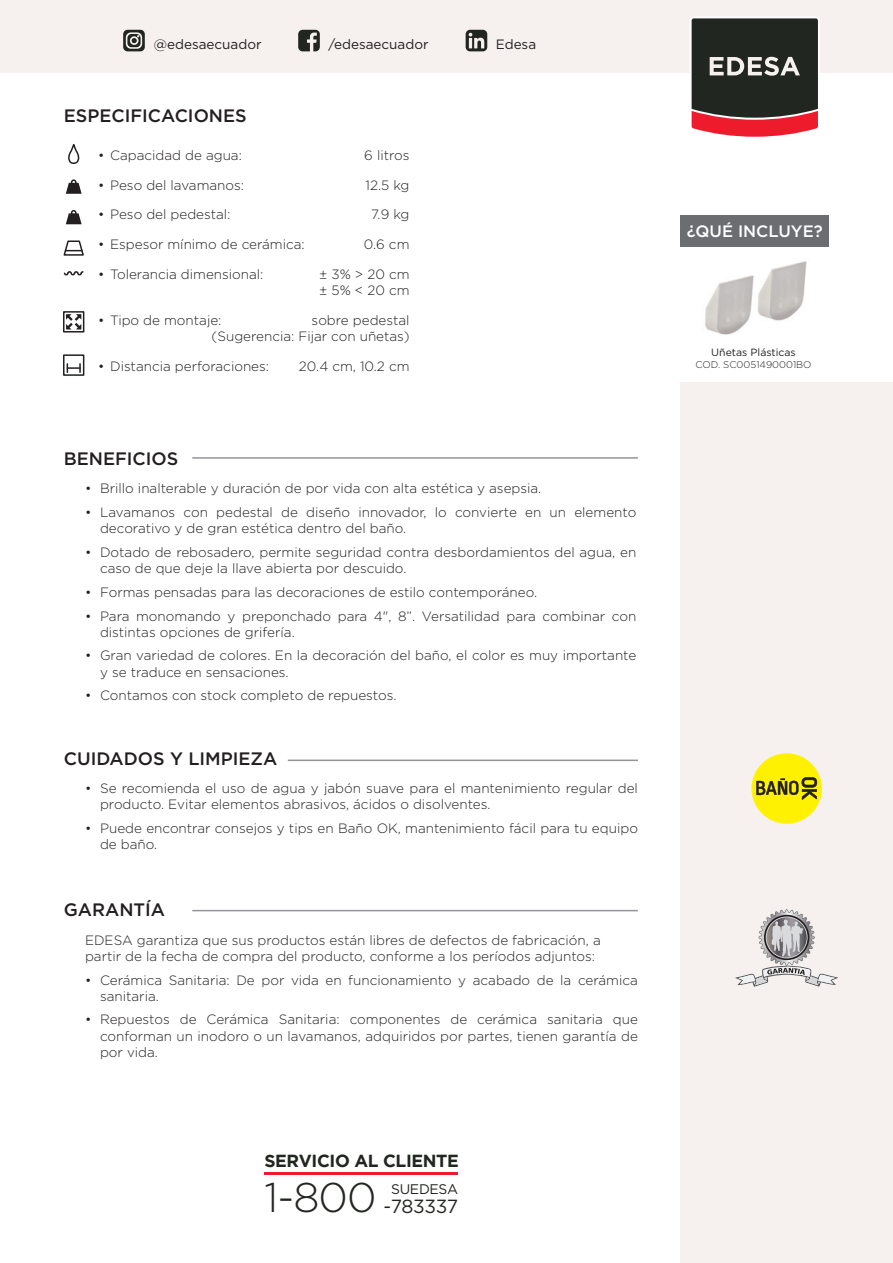
<style>
.page{position:relative;width:893px;height:1263px;background:#fff}
.page>*{position:absolute;margin:0;border:0;box-sizing:border-box;transform-origin:0 0}
.t1{font:19.05px "Gotham";letter-spacing:-.02em;color:#222620}
.t2{font:500 18px "Gotham";color:#231f20}
.t3{font:700 17.55px "Gotham";letter-spacing:-.02em;color:#222620}
.t4{font:500 16.5px "Gotham";color:#fff}
.t5{font:13.95px "Gotham";letter-spacing:-.02em;color:#222620}
.t6{font:300 13.5px/16.2px "Gotham";color:#231f20}
.t7{font:13.5px "Gotham";color:#231f20}
.t8{font:10.5px "Gotham";color:#231f20}
.t9{font:300 9.75px "Gotham";color:#231f20}
.s1{font-weight:300;font-size:41.4px}
</style>
<div class="page">
<div style="left:680px;top:383px;width:213px;height:880px;background:#f6f1ee"></div>
<img style="left:705px;top:261px;width:102px;height:74px">
<hr style="left:192px;top:457px;width:446px;height:2px;background:#939598">
<hr style="left:288px;top:759px;width:350px;height:2px;background:#939598">
<hr style="left:192px;top:910px;width:446px;height:1px;background:#939598">
<div style="left:751px;top:753px;width:71px;height:71px;background:#fff101;border-radius:50%"></div>
<svg style="left:756px;top:777px;width:61px;height:23px"></svg>
<svg style="left:735px;top:909px;width:103px;height:77px"></svg>
<div style="left:0;top:0;width:893px;height:72px;background:#f6f1ee"></div>
<svg style="left:123px;top:30px;width:22px;height:21px"></svg>
<svg style="left:298px;top:30px;width:22px;height:21px"></svg>
<svg style="left:466px;top:30px;width:21px;height:21px"></svg>
<div style="left:680px;top:215px;width:149px;height:32px;background:#6c6d70"></div>
<hr style="left:265px;top:1172px;width:193px;height:2px;background:#ee1b2d">
<svg style="left:687px;top:17px;width:135px;height:120px;background:#614846"></svg>
<svg style="left:68px;top:145px;width:12px;height:19px"></svg>
<svg style="left:66px;top:179px;width:16px;height:15px"></svg>
<svg style="left:66px;top:210px;width:16px;height:14px"></svg>
<svg style="left:63px;top:240px;width:21px;height:16px"></svg>
<svg style="left:63px;top:271px;width:21px;height:5px"></svg>
<div style="left:63px;top:311px;width:21px;height:21px;border:2px solid #231f20"></div>
<svg style="left:66px;top:314px;width:15px;height:15px"></svg>
<div style="left:63px;top:354px;width:21px;height:22px;border:2px solid #231f20"></div>
<svg style="left:67px;top:364px;width:14px;height:8px"></svg>
<p class="t7" style="left:154px;top:35px;width:109px">@edesaecuador</p>
<p class="t7" style="left:328px;top:35px;width:102px">/edesaecuador</p>
<p class="t7" style="left:496px;top:35px;width:42px">Edesa</p>
<h2 class="t2" style="left:64px;top:103px;width:184px">ESPECIFICACIONES</h2>
<p class="t6" style="left:98px;top:147px;width:145px">• Capacidad de agua:</p>
<p class="t6" style="left:364px;top:147px;width:47px">6 litros</p>
<p class="t6" style="left:98px;top:176px;width:147px">• Peso del lavamanos:</p>
<p class="t6" style="left:366px;top:176px;width:45px">12.5 kg</p>
<p class="t6" style="left:98px;top:206px;width:134px">• Peso del pedestal:</p>
<p class="t6" style="left:371px;top:206px;width:40px">7.9 kg</p>
<p class="t6" style="left:98px;top:236px;width:208px">• Espesor mínimo de cerámica:</p>
<p class="t6" style="left:364px;top:236px;width:47px">0.6 cm</p>
<p class="t6" style="left:98px;top:266px;width:167px">• Tolerancia dimensional:</p>
<p class="t6" style="left:319px;top:266px;width:92px">± 3% &gt; 20 cm ± 5% &lt; 20 cm</p>
<p class="t6" style="left:98px;top:311px;width:125px">• Tipo de montaje:</p>
<p class="t6" style="left:212px;top:311px;width:199px;text-align:right">sobre pedestal<br>(Sugerencia: Fijar con uñetas)</p>
<p class="t6" style="left:98px;top:357px;width:173px">• Distancia perforaciones:</p>
<p class="t6" style="left:299px;top:357px;width:112px">20.4 cm, 10.2 cm</p>
<h2 class="t2" style="left:64px;top:447px;width:116px">BENEFICIOS</h2>
<p class="t6" style="left:85px;top:480px;width:458px">• Brillo inalterable y duración de por vida con alta estética y asepsia.</p>
<p class="t6" style="left:100px;top:504px;width:538px;text-indent:-15px">• Lavamanos con pedestal de diseño innovador, lo convierte en un elemento decorativo y de gran estética dentro del baño.</p>
<p class="t6" style="left:100px;top:544px;width:538px;text-indent:-15px">• Dotado de rebosadero, permite seguridad contra desbordamientos del agua, en caso de que deje la llave abierta por descuido.</p>
<p class="t6" style="left:85px;top:584px;width:454px">• Formas pensadas para las decoraciones de estilo contemporáneo.</p>
<p class="t6" style="left:100px;top:607px;width:538px;text-indent:-15px">• Para monomando y preponchado para 4", 8”. Versatilidad para combinar con distintas opciones de grifería.</p>
<p class="t6" style="left:100px;top:647px;width:538px;text-indent:-15px">• Gran variedad de colores. En la decoración del baño, el color es muy importante y se traduce en sensaciones.</p>
<p class="t6" style="left:85px;top:687px;width:313px">• Contamos con stock completo de repuestos.</p>
<h2 class="t2" style="left:64px;top:747px;width:215px">CUIDADOS Y LIMPIEZA</h2>
<p class="t6" style="left:100px;top:780px;width:539px;text-indent:-15px">• Se recomienda el uso de agua y jabón suave para el mantenimiento regular del producto. Evitar elementos abrasivos, ácidos o disolventes.</p>
<p class="t6" style="left:100px;top:820px;width:539px;text-indent:-15px">• Puede encontrar consejos y tips en Baño OK, mantenimiento fácil para tu equipo de baño.</p>
<h2 class="t2" style="left:64px;top:898px;width:103px">GARANTÍA</h2>
<p class="t6" style="left:85px;top:931px;width:517px">EDESA garantiza que sus productos están libres de defectos de fabricación, a partir de la fecha de compra del producto, conforme a los períodos adjuntos:</p>
<p class="t6" style="left:100px;top:971px;width:539px;text-indent:-15px">• Cerámica Sanitaria: De por vida en funcionamiento y acabado de la cerámica sanitaria.</p>
<p class="t6" style="left:100px;top:1011px;width:539px;text-align:justify;text-indent:-15px">• Repuestos de Cerámica Sanitaria: componentes de cerámica sanitaria que conforman un inodoro o un lavamanos, adquiridos por partes, tienen garantía de por vida.</p>
<p class="t3" style="left:264px;top:1151px;width:196px">SERVICIO AL CLIENTE</p>
<h1 class="t1" style="left:264px;top:1194px;width:195px"><span class="s1">1-800</span> -783337</h1>
<p class="t5" style="left:391px;top:1180px;width:69px">SUEDESA</p>
<p class="t4" style="left:687px;top:220px;width:137px">¿QUÉ INCLUYE?</p>
<p class="t8" style="left:711px;top:346px;width:86px">Uñetas Plásticas</p>
<p class="t9" style="left:695px;top:358px;width:118px">COD. SC0051490001BO</p>
</div>
